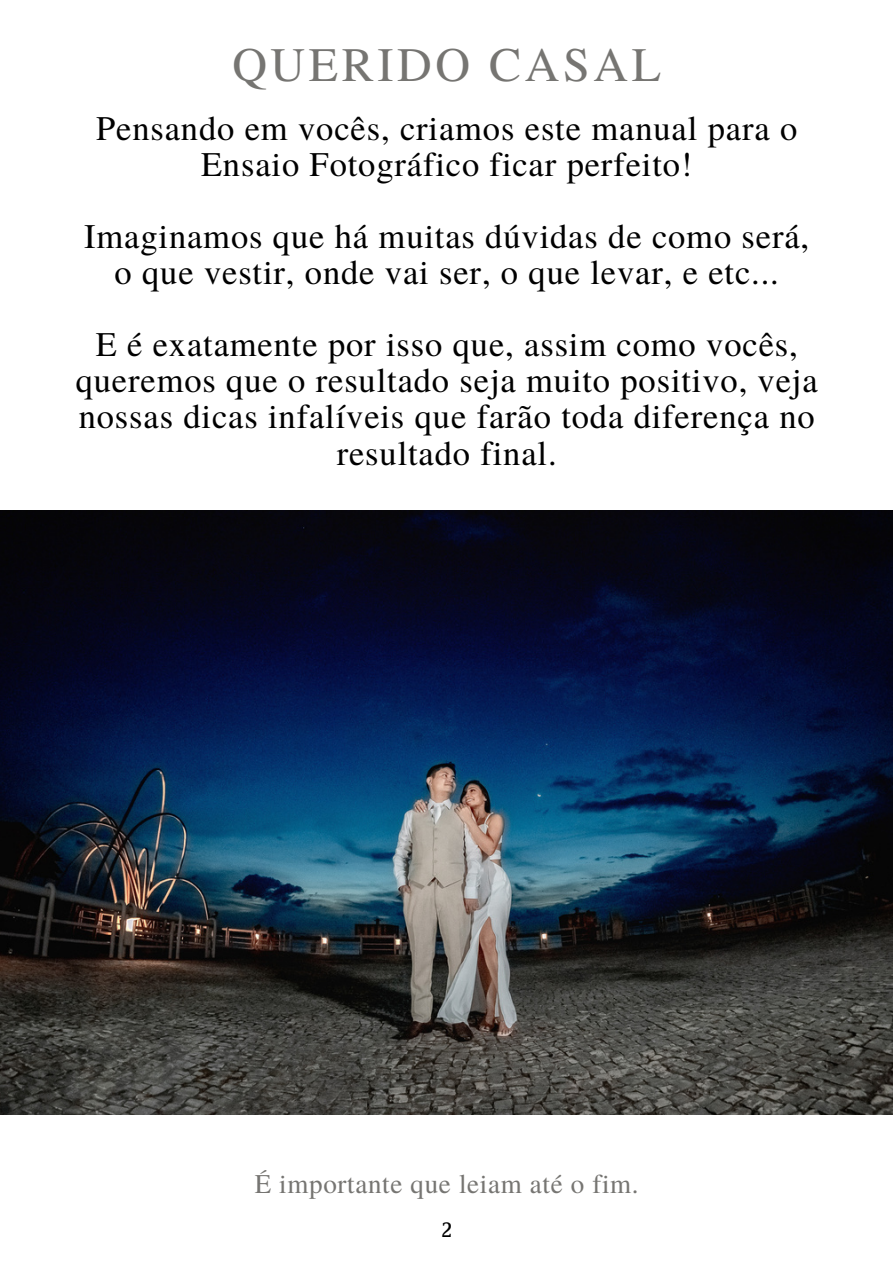
<style>
.page{position:relative;width:893px;height:1264px;background:#fff}
.page>*{position:absolute;margin:0;border:0;box-sizing:border-box;transform-origin:0 0}
.t1{font:48px "Te X Gyre Termes";letter-spacing:.075em;color:#767572}
.t2{font:34.5px/36px "Te X Gyre Termes";letter-spacing:.025em;color:#000;text-align:center}
.t3{font:27px "Te X Gyre Termes";letter-spacing:.025em;color:#767572}
.t4{font:22.5px "Marta";color:#000}
</style>
<div class="page">
<img style="left:0;top:510px;width:892px;height:604px">
<p class="t1" style="left:232px;top:30px;width:430px">QUERIDO CASAL</p>
<h2 class="t2" style="left:96px;top:109px;width:702px">Pensando em vocês, criamos este manual para o<br>Ensaio Fotográfico ficar perfeito!</h2>
<h2 class="t2" style="left:84px;top:217px;width:726px">Imaginamos que há muitas dúvidas de como será, o que vestir, onde vai ser, o que levar, e etc...</h2>
<h2 class="t2" style="left:76px;top:325px;width:743px">E é exatamente por isso que, assim como vocês, queremos que o resultado seja muito positivo, veja nossas dicas infalíveis que farão toda diferença no resultado final.</h2>
<p class="t3" style="left:255px;top:1164px;width:385px">É importante que leiam até o fim.</p>
<p class="t4" style="left:440px;top:1220px;width:13px">2</p>
</div>
